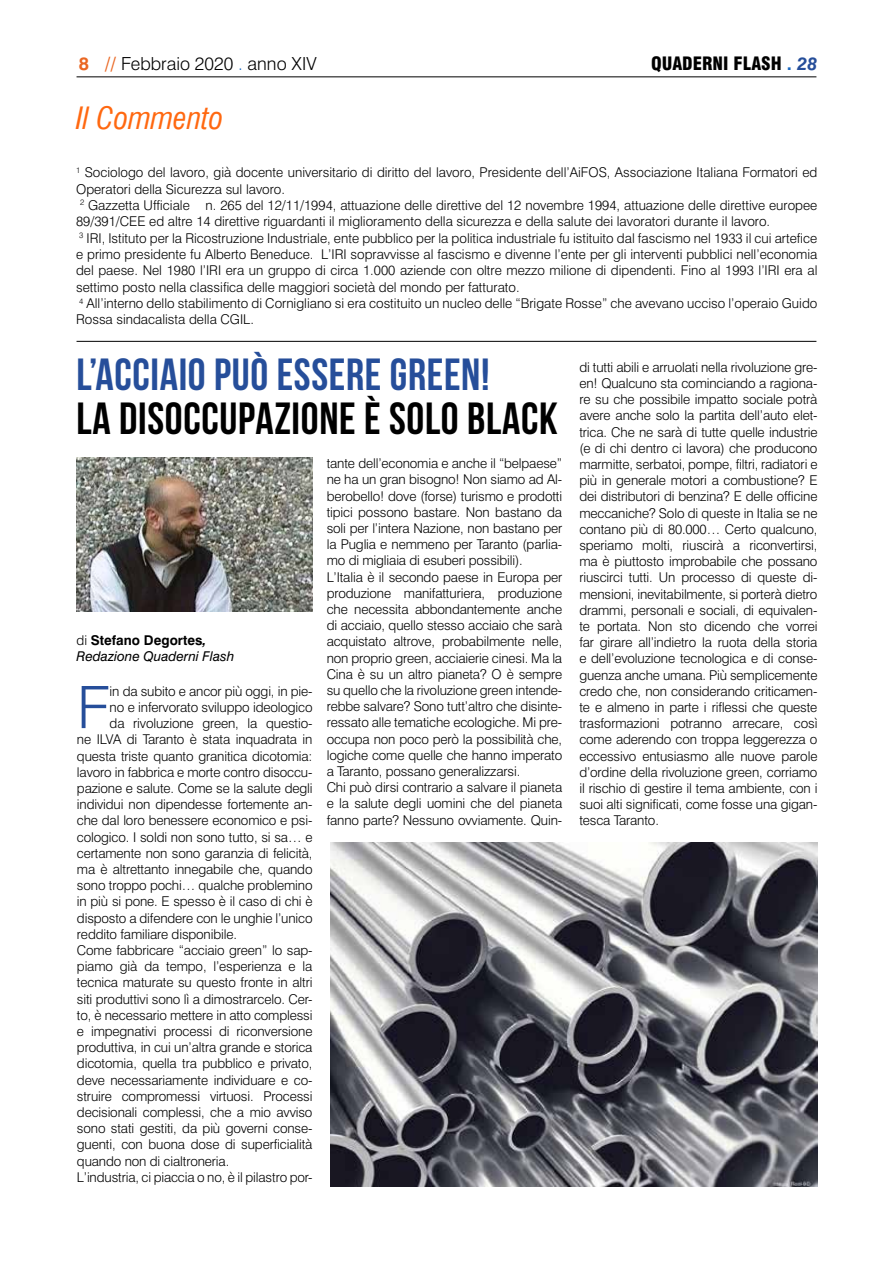
<style>
.page{position:relative;width:893px;height:1263px;background:#fff}
.page>*{position:absolute;margin:0;border:0;box-sizing:border-box;transform-origin:0 0}
.t1{font:300 58.5px "Swiss 721 BT";color:#264e9a}
.t2{font:700 45px "Bebas Neue";letter-spacing:.015em;color:#000}
.t3{font:700 45px "Bebas Neue";letter-spacing:.015em;color:#264e9a}
.t4{font:italic condensed 30px "Swiss 721 BT";color:#ff6810}
.t5{font:300 18px "Swiss 721 BT";color:#000}
.t6{font:900 condensed 18px "Swiss 721 BT";color:#000}
.t7{font:300 13.5px/16.2px "Swiss 721 BT";letter-spacing:-.01em;color:#000}
.t8{font:italic 13.5px/16.5px "Swiss 721 BT";color:#000}
.s1{font-weight:700;color:#ea6723}
.s2{color:#1a68c1}
.s3{font-weight:700;font-stretch:normal;color:#1a68c1}
.s4{font-weight:700;font-style:italic;font-stretch:normal;color:#264e9a}
.s5{font-weight:300;font-style:normal}
.s6{font-weight:700;font-style:normal}
.s7{font-weight:700}
</style>
<div class="page">
<hr style="left:77px;top:76px;width:739px;height:1px;background:#000">
<hr style="left:77px;top:341px;width:739px;height:1px;background:#000">
<img style="left:77px;top:458px;width:236px;height:153px">
<img style="left:330px;top:842px;width:487px;height:344px">
<h3 class="t5" style="left:79px;top:53px;width:239px"><span class="s1">8 //</span> Febbraio 2020 <span class="s2">.</span> anno XIV</h3>
<h3 class="t6" style="left:651px;top:53px;width:168px">QUADERNI FLASH <span class="s3">.</span> <span class="s4">28</span></h3>
<h3 class="t4" style="left:76px;top:101px;width:149px">Il Commento</h3>
<p class="t7" style="left:76px;top:164px;width:743px"><sup>1</sup> Sociologo del lavoro, già docente universitario di diritto del lavoro, Presidente dell’AiFOS, Associazione Italiana Formatori ed Operatori della Sicurezza sul lavoro.<br><sup>2</sup> Gazzetta Ufficiale n. 265 del 12/11/1994, attuazione delle direttive del 12 novembre 1994, attuazione delle direttive europee 89/391/CEE ed altre 14 direttive riguardanti il miglioramento della sicurezza e della salute dei lavoratori durante il lavoro.<br><sup>3</sup> IRI, Istituto per la Ricostruzione Industriale, ente pubblico per la politica industriale fu istituito dal fascismo nel 1933 il cui artefice e primo presidente fu Alberto Beneduce. L’IRI sopravvisse al fascismo e divenne l’ente per gli interventi pubblici nell’economia del paese. Nel 1980 l’IRI era un gruppo di circa 1.000 aziende con oltre mezzo milione di dipendenti. Fino al 1993 l’IRI era al settimo posto nella classifica delle maggiori società del mondo per fatturato.<br><sup>4</sup> All’interno dello stabilimento di Cornigliano si era costituito un nucleo delle “Brigate Rosse” che avevano ucciso l’operaio Guido Rossa sindacalista della CGIL.</p>
<h2 class="t3" style="left:77px;top:350px;width:415px">L’ACCIAIO PUÒ ESSERE GREEN!</h2>
<h2 class="t2" style="left:77px;top:394px;width:483px">LA DISOCCUPAZIONE È SOLO BLACK</h2>
<p class="t8" style="left:77px;top:632px;width:159px"><span class="s5">di</span> <span class="s6">Stefano Degortes</span><span class="s7">,<br></span>Redazione Quaderni Flash</p>
<h1 class="t1" style="left:77px;top:674px;width:35px">F</h1>
<p class="t7" style="left:110px;top:683px;width:204px">in da subito e ancor più oggi, in pie-</p>
<p class="t7" style="left:110px;top:699px;width:204px">no e infervorato sviluppo ideologico</p>
<p class="t7" style="left:110px;top:715px;width:204px">da rivoluzione green, la questio-</p>
<p class="t7" style="left:77px;top:731px;width:237px">ne ILVA di Taranto è stata inquadrata in</p>
<p class="t7" style="left:77px;top:748px;width:237px">questa triste quanto granitica dicotomia:</p>
<p class="t7" style="left:77px;top:764px;width:237px">lavoro in fabbrica e morte contro disoccu-</p>
<p class="t7" style="left:77px;top:780px;width:237px">pazione e salute. Come se la salute degli</p>
<p class="t7" style="left:77px;top:796px;width:237px">individui non dipendesse fortemente an-</p>
<p class="t7" style="left:77px;top:812px;width:237px">che dal loro benessere economico e psi-</p>
<p class="t7" style="left:77px;top:829px;width:237px">cologico. I soldi non sono tutto, si sa… e</p>
<p class="t7" style="left:77px;top:845px;width:237px">certamente non sono garanzia di felicità,</p>
<p class="t7" style="left:77px;top:861px;width:237px">ma è altrettanto innegabile che, quando</p>
<p class="t7" style="left:77px;top:877px;width:237px">sono troppo pochi… qualche problemino</p>
<p class="t7" style="left:77px;top:893px;width:237px">in più si pone. E spesso è il caso di chi è</p>
<p class="t7" style="left:77px;top:910px;width:237px">disposto a difendere con le unghie l’unico</p>
<p class="t7" style="left:77px;top:926px;width:161px">reddito familiare disponibile.</p>
<p class="t7" style="left:77px;top:942px;width:237px">Come fabbricare “acciaio green” lo sap-</p>
<p class="t7" style="left:77px;top:958px;width:237px">piamo già da tempo, l’esperienza e la</p>
<p class="t7" style="left:77px;top:974px;width:237px">tecnica maturate su questo fronte in altri</p>
<p class="t7" style="left:77px;top:991px;width:237px">siti produttivi sono lì a dimostrarcelo. Cer-</p>
<p class="t7" style="left:77px;top:1007px;width:237px">to, è necessario mettere in atto complessi</p>
<p class="t7" style="left:77px;top:1023px;width:237px">e impegnativi processi di riconversione</p>
<p class="t7" style="left:77px;top:1039px;width:237px">produttiva, in cui un’altra grande e storica</p>
<p class="t7" style="left:77px;top:1055px;width:237px">dicotomia, quella tra pubblico e privato,</p>
<p class="t7" style="left:77px;top:1072px;width:237px">deve necessariamente individuare e co-</p>
<p class="t7" style="left:77px;top:1088px;width:237px">struire compromessi virtuosi. Processi</p>
<p class="t7" style="left:77px;top:1104px;width:237px">decisionali complessi, che a mio avviso</p>
<p class="t7" style="left:77px;top:1120px;width:237px">sono stati gestiti, da più governi conse-</p>
<p class="t7" style="left:77px;top:1136px;width:237px">guenti, con buona dose di superficialità</p>
<p class="t7" style="left:77px;top:1153px;width:154px">quando non di cialtroneria.</p>
<p class="t7" style="left:77px;top:1169px;width:237px">L’industria, ci piaccia o no, è il pilastro por-</p>
<p class="t7" style="left:327px;top:455px;width:237px">tante dell’economia e anche il “belpaese” ne ha un gran bisogno! Non siamo ad Al&shy;berobello! dove (forse) turismo e prodotti tipici possono bastare. Non bastano da soli per l’intera Nazione, non bastano per la Puglia e nemmeno per Taranto (parlia&shy;mo di migliaia di esuberi possibili).<br>L’Italia è il secondo paese in Europa per produzione manifatturiera, produzione che necessita abbondantemente anche di acciaio, quello stesso acciaio che sarà acquistato altrove, probabilmente nelle, non proprio green, acciaierie cinesi. Ma la Cina è su un altro pianeta? O è sempre su quello che la rivoluzione green intende&shy;rebbe salvare? Sono tutt’altro che disinte&shy;ressato alle tematiche ecologiche. Mi pre&shy;occupa non poco però la possibilità che, logiche come quelle che hanno imperato a Taranto, possano generalizzarsi.<br>Chi può dirsi contrario a salvare il pianeta e la salute degli uomini che del pianeta fanno parte? Nessuno ovviamente. Quin-</p>
<p class="t7" style="left:579px;top:359px;width:240px;text-align:justify">di tutti abili e arruolati nella rivoluzione gre&shy;en! Qualcuno sta cominciando a ragiona&shy;re su che possibile impatto sociale potrà avere anche solo la partita dell’auto elet&shy;trica. Che ne sarà di tutte quelle industrie (e di chi dentro ci lavora) che producono marmitte, serbatoi, pompe, filtri, radiatori e più in generale motori a combustione? E dei distributori di benzina? E delle officine meccaniche? Solo di queste in Italia se ne contano più di 80.000… Certo qualcuno, speriamo molti, riuscirà a riconvertirsi, ma è piuttosto improbabile che possano riuscirci tutti. Un processo di queste di&shy;mensioni, inevitabilmente, si porterà dietro drammi, personali e sociali, di equivalen&shy;te portata. Non sto dicendo che vorrei far girare all’indietro la ruota della storia e dell’evoluzione tecnologica e di conse&shy;guenza anche umana. Più semplicemente credo che, non considerando criticamen&shy;te e almeno in parte i riflessi che queste trasformazioni potranno arrecare, così come aderendo con troppa leggerezza o eccessivo entusiasmo alle nuove parole d’ordine della rivoluzione green, corriamo il rischio di gestire il tema ambiente, con i suoi alti significati, come fosse una gigan&shy;tesca Taranto.</p>
</div>
